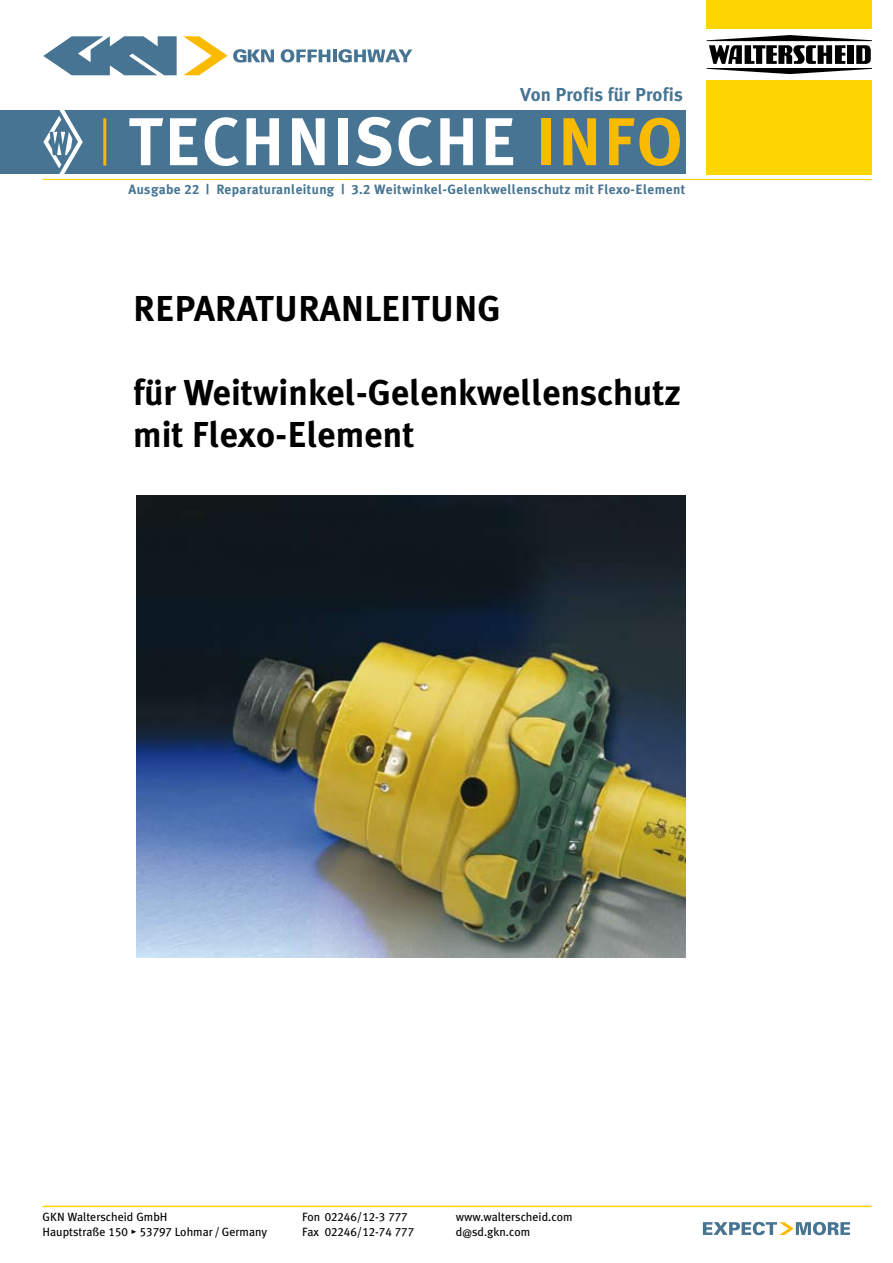
<style>
.page{position:relative;width:893px;height:1263px;background:#fff}
.page>*{position:absolute;margin:0;border:0;box-sizing:border-box;transform-origin:0 0}
.t1{font:700 67.5px "Meta Plus";letter-spacing:.025em;color:#fff}
.t2{font:700 36px/42px "Meta Plus";color:#000}
.t3{font:700 18.75px "Meta Plus";color:#467492}
.t4{font:700 13.5px "Meta Plus";letter-spacing:.025em;color:#467492}
.t5{font:12px/15px "Meta Plus";color:#000}
.t6{font:12px/15px "Meta Plus Book Caps";color:#000}
.s1{color:#faba00}
.s2{font-family:"Meta Plus Bold Caps";font-weight:400}
.s3{font-family:"Meta Plus"}
.s4{font-family:"Meta Plus Book Caps"}
</style>
<div class="page">
<div style="left:0;top:111px;width:685px;height:63px;background:#467492"></div>
<svg style="left:706px;top:40px;width:166px;height:29px"></svg>
<div style="left:706px;top:0;width:166px;height:29px;background:#ffd500"></div>
<div style="left:706px;top:80px;width:166px;height:94px;background:#ffd500"></div>
<svg style="left:43px;top:36px;width:134px;height:39px"></svg>
<svg style="left:183px;top:36px;width:91px;height:39px"></svg>
<svg style="left:281px;top:49px;width:131px;height:14px"></svg>
<hr style="left:43px;top:179px;width:829px;height:1px;background:#ffd500">
<svg style="left:703px;top:1222px;width:147px;height:13px"></svg>
<hr style="left:43px;top:1206px;width:829px;height:1px;background:#ffd500">
<hr style="left:103px;top:118px;width:3px;height:48px;background:#faba00">
<svg style="left:43px;top:110px;width:40px;height:64px"></svg>
<img style="left:136px;top:495px;width:550px;height:463px">
<h3 class="t3" style="left:520px;top:84px;width:164px">Von Profis für Profis</h3>
<h1 class="t1" style="left:128px;top:103px;width:555px">Technische <span class="s1">I nfo</span></h1>
<p class="t4" style="left:129px;top:181px;width:558px">Ausgabe <span class="s2">22</span> | Reparaturanleitung | <span class="s2">3.2</span> Weitwinkel-Gelenkwellenschutz mit Flexo-Element</p>
<h2 class="t2" style="left:133px;top:288px;width:369px">REPARATURAN LEITUN G</h2>
<h2 class="t2" style="left:133px;top:372px;width:549px">für Weitwinkel-Gelenkwellenschutz mit Flexo-Element</h2>
<p class="t6" style="left:302px;top:1209px;width:113px"><span class="s3">Fon</span> 02246/12-3 777<br><span class="s3">Fax</span> 02246/12-74 777</p>
<p class="t5" style="left:43px;top:1209px;width:226px">GKN Walterscheid GmbH<br>Hauptstraße <span class="s4">150 • 53797</span> Lohmar /Germany</p>
<p class="t5" style="left:456px;top:1209px;width:118px">www.walterscheid.com d@sd.gkn.com</p>
</div>
